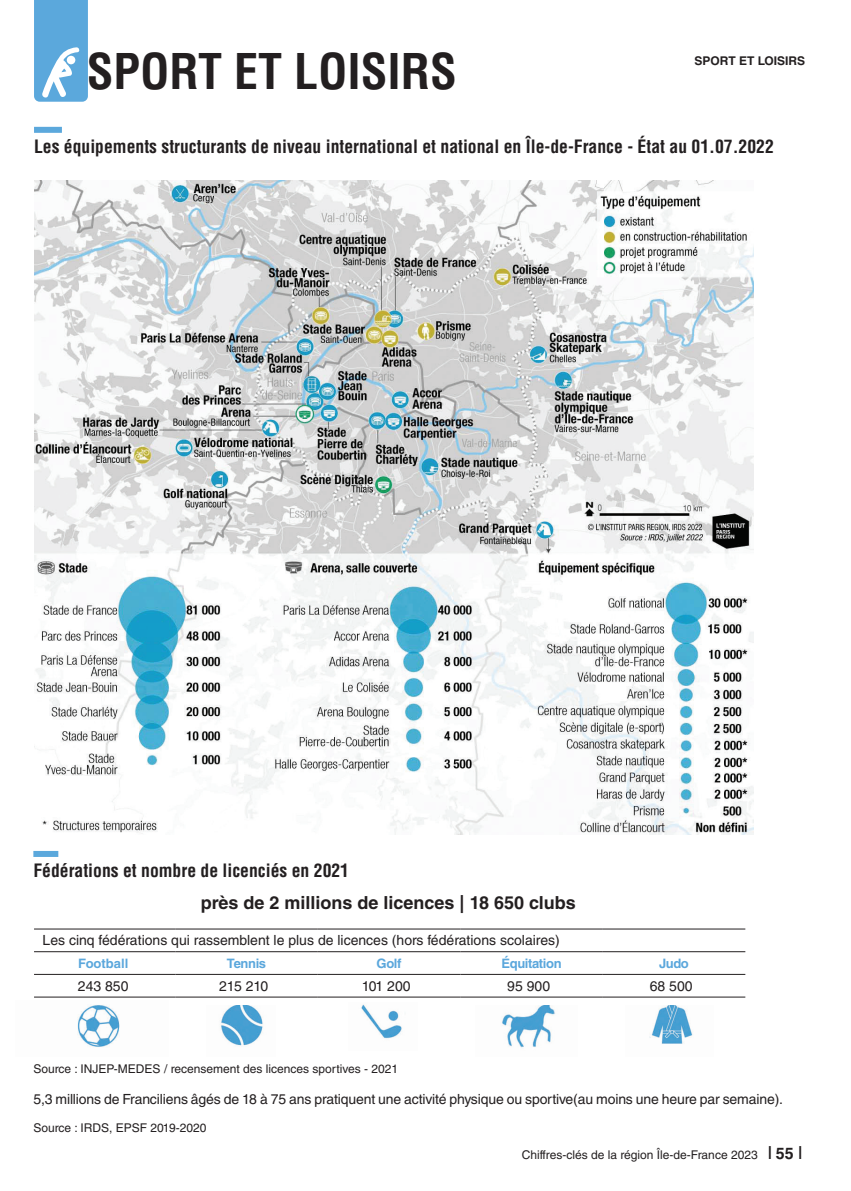
<style>
.page{position:relative;width:851px;height:1191px;background:#fff}
.page>*{position:absolute;margin:0;border:0;box-sizing:border-box;transform-origin:0 0}
.t1{font:700 condensed 48px "Helvetica LT Std";color:#231f20}
.t2{font:700 condensed 18px "Helvetica LT Std";color:#231f20}
.t3{font:700 18px "Helvetica LT Std";color:#231f20}
.t4{font:14px "Helvetica LT Std";letter-spacing:-.01em;color:#231f20}
.t5{font:700 13px "Helvetica LT Std";letter-spacing:-.03em;color:#5ba7dc}
.t6{font:700 13px "Helvetica LT Std";color:#5ba7dc}
.t7{font:12px "Helvetica LT Std";color:#231f20}
.t8{font:700 12px "Helvetica LT Std";color:#231f20}
.s1{font-size:18px}
.s2{font-weight:700;font-size:16px}
</style>
<div class="page">
<svg style="left:34px;top:0;width:54px;height:102px;background:#6fb2e0"></svg>
<div style="left:67px;top:56px;width:8px;height:8px;background:#fff;border-radius:50%"></div>
<img style="left:35px;top:180px;width:718px;height:654px">
<div style="left:34px;top:127px;width:28px;height:6px;background:#5ba8dc"></div>
<div style="left:33px;top:851px;width:25px;height:6px;background:#5ba8dc"></div>
<hr style="left:34px;top:928px;width:141px;height:1px;background:#231f20">
<hr style="left:175px;top:928px;width:143px;height:1px;background:#231f20">
<hr style="left:318px;top:928px;width:142px;height:1px;background:#231f20">
<hr style="left:460px;top:928px;width:142px;height:1px;background:#231f20">
<hr style="left:602px;top:928px;width:143px;height:1px;background:#231f20">
<hr style="left:34px;top:951px;width:141px;height:1px;background:#231f20">
<hr style="left:175px;top:951px;width:143px;height:1px;background:#231f20">
<hr style="left:318px;top:951px;width:142px;height:1px;background:#231f20">
<hr style="left:460px;top:951px;width:142px;height:1px;background:#231f20">
<hr style="left:602px;top:951px;width:143px;height:1px;background:#231f20">
<hr style="left:34px;top:974px;width:141px;height:1px;background:#231f20">
<hr style="left:175px;top:974px;width:143px;height:1px;background:#231f20">
<hr style="left:318px;top:974px;width:142px;height:1px;background:#231f20">
<hr style="left:460px;top:974px;width:142px;height:1px;background:#231f20">
<hr style="left:602px;top:974px;width:143px;height:1px;background:#231f20">
<hr style="left:34px;top:996px;width:141px;height:1px;background:#231f20">
<hr style="left:175px;top:996px;width:143px;height:1px;background:#231f20">
<hr style="left:318px;top:996px;width:142px;height:1px;background:#231f20">
<hr style="left:460px;top:996px;width:142px;height:1px;background:#231f20">
<hr style="left:602px;top:996px;width:143px;height:1px;background:#231f20">
<img style="left:77px;top:1005px;width:43px;height:42px">
<img style="left:220px;top:1005px;width:43px;height:41px">
<img style="left:361px;top:1004px;width:41px;height:35px">
<img style="left:649px;top:1005px;width:44px;height:39px">
<img style="left:501px;top:1005px;width:55px;height:43px">
<h1 class="t1" style="left:87px;top:42px;width:371px">SPORT ET LOISIRS</h1>
<p class="t8" style="left:694px;top:53px;width:112px">SPORT ET LOISIRS</p>
<p class="t8" style="left:727px;top:54px;width:79px">POPULAT ON</p>
<p class="t2" style="left:34px;top:135px;width:741px">Les équipements structurants de niveau international et national en Île-de-France - État au 01.07.2022</p>
<p class="t2" style="left:33px;top:859px;width:317px">Fédérations et nombre de licenciés en 2021</p>
<p class="t3" style="left:201px;top:892px;width:376px">près de 2 millions de licences | 18 650 clubs</p>
<p class="t4" style="left:43px;top:932px;width:518px">Les cinq fédérations qui rassemblent le plus de licences (hors fédérations scolaires)</p>
<p class="t6" style="left:78px;top:955px;width:52px">Football</p>
<p class="t5" style="left:227px;top:955px;width:41px">Tennis</p>
<p class="t5" style="left:376px;top:955px;width:26px">Golf</p>
<p class="t5" style="left:501px;top:955px;width:62px">Équitation</p>
<p class="t5" style="left:659px;top:955px;width:31px">Judo</p>
<p class="t4" style="left:78px;top:977px;width:52px">243 850</p>
<p class="t4" style="left:219px;top:977px;width:51px">215 210</p>
<p class="t4" style="left:362px;top:977px;width:50px">101 200</p>
<p class="t4" style="left:507px;top:977px;width:44px">95 900</p>
<p class="t4" style="left:649px;top:977px;width:44px">68 500</p>
<p class="t7" style="left:33px;top:1061px;width:366px">Source : INJEP-MEDES / recensement des licences sportives - 2021</p>
<p class="t4" style="left:33px;top:1090px;width:751px">5,3 millions de Franciliens âgés de 18 à 75 ans pratiquent une activité physique ou sportive(au moins une heure par semaine).</p>
<p class="t7" style="left:33px;top:1120px;width:174px">Source : IRDS, EPSF 2019-2020</p>
<p class="t7" style="left:521px;top:1148px;width:282px">Chiffres-clés de la région Île-de-France 2023 <span class="s1">I</span> <span class="s2">55</span> <span class="s1">I</span></p>
</div>
